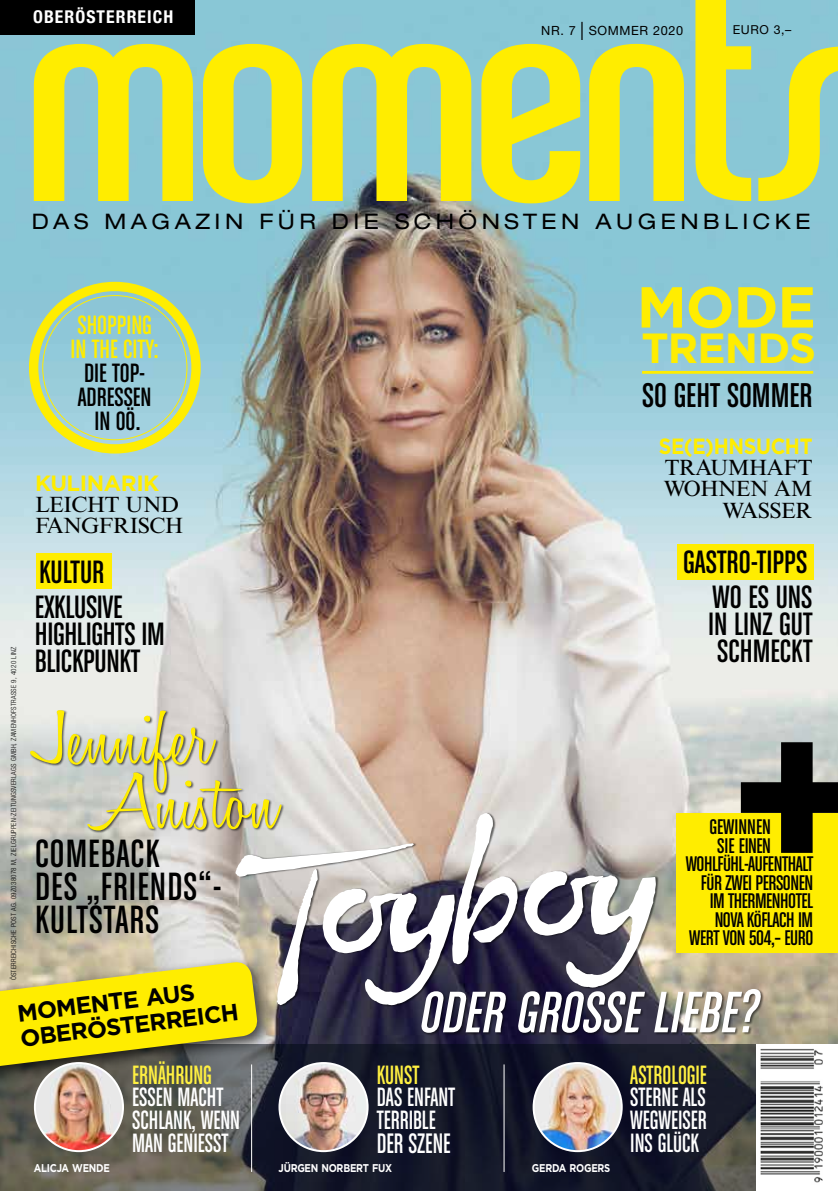
<style>
.page{position:relative;width:838px;height:1191px;background:#fff}
.page>*{position:absolute;margin:0;border:0;box-sizing:border-box;transform-origin:0 0}
.t1{font:140.1px "Styauml";color:#fff}
.t2{font:300 81.15px/64.8px "Honey Script";color:#ffed00;scale:1.2 1}
.t3{font:italic 62.1px "Chalet Comprime Cologne Sixty";color:#fff}
.t4{font:700 57.6px "Gotham";color:#ffed00}
.t5{font:700 42.15px "Gotham";letter-spacing:-.02em;color:#ffed00}
.t6{font:41.85px/33px "Chalet Comprime Cologne Sixty";letter-spacing:.025em;color:#000}
.t7{font:36.6px "Chalet Comprime Cologne Sixty";color:#000}
.t8{font:34.35px/26.8px "Chalet Comprime Cologne Sixty";color:#000;text-align:justify}
.t9{font:30px "Chalet Comprime Cologne Sixty";color:#fff;scale:.9 1}
.t10{font:28.2px/22.6px "Chalet Comprime Cologne Sixty";color:#fff;scale:.9 1}
.t11{font:28.2px "Chalet Comprime Cologne Sixty";color:#fff041;scale:.9 1}
.t12{font:28.2px/24px "Chalet Comprime Cologne Sixty";color:#000;text-align:center}
.t13{font:28.2px/24px "Chalet Comprime Cologne Sixty";color:#ffed00}
.t14{font:700 23.55px/25.2px "Gotham";color:#000}
.t15{font:22.5px "Chalet Comprime Cologne Sixty";letter-spacing:-.02em;color:#000}
.t16{font:22.5px "Chalet Comprime Cologne Sixty";color:#000}
.t17{font:22.05px/21.1px "Times New Roman MT Std";letter-spacing:-.02em;color:#000;text-align:right}
.t18{font:700 22.05px "Gotham";letter-spacing:-.02em;color:#ffed00;scale:.9 1}
.t19{font:700 22.05px "Gotham";letter-spacing:-.02em;color:#ffed00}
.t20{font:expanded 21.45px "Helvetica Neue LT Pro";letter-spacing:.21em;color:#000}
.t21{font:700 condensed 17.7px "Helvetica Neue LT Pro";letter-spacing:.06em;color:#fff}
.t22{font:12.75px "Helvetica Neue LT Pro";letter-spacing:.05em;color:#000}
.t23{font:12.3px "Helvetica Neue LT Pro";color:#000}
.t24{font:700 11.25px "Gotham";letter-spacing:-.025em;color:#fff;scale:.85 1}
.t25{font:300 condensed 7.05px "Helvetica Neue LT Pro";letter-spacing:.03em;color:#000}
.s1{font-size:25.35px}
.s2{font-size:20.25px}
</style>
<div class="page">
<img style="left:0;top:34px;width:838px;height:1010px">
<svg style="left:0;top:1044px;width:756px;height:147px;background:#2d2f37"></svg>
<svg style="left:34px;top:0;width:804px;height:203px;background:#bfd771"></svg>
<div style="left:0;top:0;width:194px;height:34px;background:#000"></div>
<div style="left:236px;top:812px;width:422px;height:194px;background:#000;opacity:.55"></div>
<img style="left:279px;top:1063px;width:88px;height:88px;border-radius:44px">
<div style="left:278px;top:1062px;width:90px;height:90px;border:2px solid #fff;border-radius:50%"></div>
<hr style="left:251px;top:1064px;width:1px;height:108px;background:#fff">
<hr style="left:503px;top:1064px;width:1px;height:108px;background:#fff">
<div style="left:0;top:955px;width:275px;height:133px;background:#000;opacity:.75"></div>
<svg style="left:0;top:960px;width:259px;height:112px;background:#d6c927"></svg>
<img style="left:533px;top:1063px;width:88px;height:88px;border-radius:44px">
<div style="left:532px;top:1062px;width:90px;height:90px;border:2px solid #fff;border-radius:50%"></div>
<div style="left:30px;top:710px;width:189px;height:85px;background:#000;opacity:.65"></div>
<div style="left:87px;top:772px;width:198px;height:61px;background:#000;opacity:.65"></div>
<img style="left:35px;top:1063px;width:88px;height:88px;border-radius:44px">
<div style="left:34px;top:1062px;width:90px;height:90px;border:2px solid #fff;border-radius:50%"></div>
<div style="left:421px;top:989px;width:343px;height:47px;background:#000;opacity:.55"></div>
<div style="left:677px;top:813px;width:161px;height:139px;background:#ffed00"></div>
<svg style="left:741px;top:742px;width:97px;height:111px"></svg>
<div style="left:29px;top:282px;width:172px;height:171px;border:9px solid #ffed00;border-radius:50%"></div>
<img style="left:761px;top:1048px;width:62px;height:135px">
<hr style="left:642px;top:371px;width:171px;height:3px;background:#ffed00">
<div style="left:677px;top:544px;width:136px;height:35px;background:#ffed00"></div>
<div style="left:36px;top:553px;width:76px;height:36px;background:#ffed00"></div>
<h3 class="t21" style="left:33px;top:6px;width:142px">OBERÖSTERREICH</h3>
<h3 class="t22" style="left:541px;top:22px;width:143px">NR. 7 <span class="s1">I</span> SOMMER 2020</h3>
<h3 class="t23" style="left:732px;top:23px;width:60px">EURO 3,–</h3>
<h3 class="t20" style="left:32px;top:208px;width:780px">DAS MAGAZIN FÜR DIE SCHÖNSTEN AUGENBLICKE</h3>
<h3 class="t13" style="left:71px;top:312px;width:90px">SHOPPING<br>IN THE CITY:</h3>
<h3 class="t12" style="left:78px;top:360px;width:75px">DIE TOP-<br>ADRESSEN<br>IN OÖ.</h3>
<h3 class="t19" style="left:35px;top:469px;width:126px">KULINARIK</h3>
<h3 class="t17" style="left:35px;top:494px;width:150px;text-align:left">LEICHT UND<br>FANGFRISCH</h3>
<h3 class="t8" style="left:39px;top:558px;width:67px">KULTUR</h3>
<h3 class="t4" style="left:636px;top:269px;width:181px">MODE</h3>
<h3 class="t5" style="left:641px;top:320px;width:176px">TRENDS</h3>
<h3 class="t7" style="left:642px;top:375px;width:172px">SO GEHT SOMMER</h3>
<h3 class="t18" style="left:658px;top:431px;width:172px">SE(E)HNSUCHT</h3>
<h3 class="t17" style="left:663px;top:457px;width:150px">TRAUMHAFT<br>WOHNEN AM<br>WASSER</h3>
<h3 class="t8" style="left:683px;top:548px;width:125px">GASTRO-TIPPS</h3>
<h3 class="t8" style="left:708px;top:583px;width:106px">WO ES UNS IN LINZ GUT SCHMECKT</h3>
<h3 class="t8" style="left:35px;top:593px;width:132px;text-align:left">EXKLUSIVE<br>HIGHLIGHTS IM<br>BLICKPUNKT</h3>
<p class="t25" style="left:10px;top:980px;width:335px;rotate:-90deg">ÖSTERREICHISCHE POST AG. 09Z038078 M, ZIELGRUPPEN-ZEITUNGSVERLAGS GMBH, ZAMENHOFSTRASSE 9, 4020 LINZ</p>
<h2 class="t2" style="left:90px;top:710px;width:158px;text-indent:-56px">Jennifer<br>Aniston</h2>
<h3 class="t6" style="left:35px;top:836px;width:188px">COMEBACK<br>DES „FRIENDS“-<br>KULTSTARS</h3>
<h1 class="t1" style="left:246px;top:828px;width:408px;rotate:-5deg">Toyboy</h1>
<h3 class="t16" style="left:709px;top:814px;width:63px">GEWINNEN</h3>
<h3 class="t15" style="left:717px;top:833px;width:56px">SIE EINEN</h3>
<h3 class="t15" style="left:685px;top:851px;width:129px">WOHLF<span class="s2">Ü</span>HL-AUFENTHALT</h3>
<h3 class="t15" style="left:701px;top:870px;width:114px">F<span class="s2">Ü</span>R ZWEI PERSONEN</h3>
<h3 class="t15" style="left:709px;top:888px;width:105px">IM THERMENHOTEL</h3>
<h3 class="t15" style="left:714px;top:907px;width:100px">NOVA K<span class="s2">Ö</span>FLACH IM</h3>
<h3 class="t15" style="left:689px;top:925px;width:125px">WERT VON 504,– EURO</h3>
<h3 class="t14" style="left:16px;top:1000px;width:221px;rotate:-7deg">MOMENTE AUS<br>OBERÖSTERREICH</h3>
<h3 class="t3" style="left:418px;top:978px;width:351px">ODER GROSSELIEBE?</h3>
<h3 class="t24" style="left:34px;top:1160px;width:91px">ALICJA WENDE</h3>
<h3 class="t11" style="left:132px;top:1059px;width:90px">ERNÄHRUNG</h3>
<h3 class="t10" style="left:132px;top:1085px;width:121px">ESSEN MACHT<br>SCHLANK, WENN<br>MAN GENIESST</h3>
<h3 class="t11" style="left:377px;top:1059px;width:49px">KUNST</h3>
<h3 class="t10" style="left:377px;top:1085px;width:89px">DAS ENFANT<br>TERRIBLE</h3>
<h3 class="t9" style="left:377px;top:1127px;width:84px">DER SZENE</h3>
<h3 class="t24" style="left:278px;top:1160px;width:135px">JÜRGEN NORBERT FUX</h3>
<h3 class="t24" style="left:532px;top:1160px;width:94px">GERDA ROGERS</h3>
<h3 class="t11" style="left:630px;top:1059px;width:87px">ASTROLOGIE</h3>
<h3 class="t10" style="left:630px;top:1085px;width:87px;text-align:justify">STERNE ALS WEGWEISER INS GL<span class="s1">Ü</span>CK</h3>
</div>
